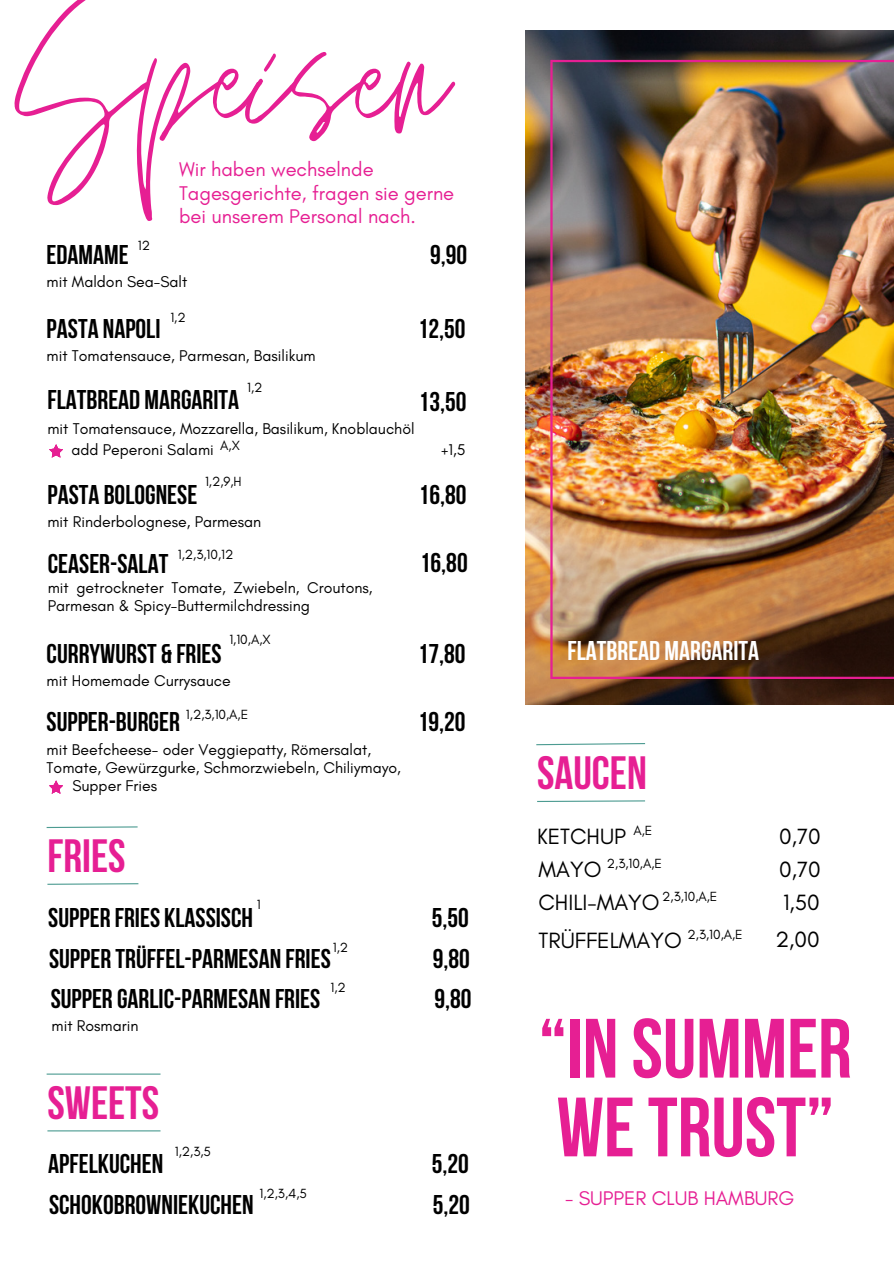
<style>
.page{position:relative;width:894px;height:1264px;background:#fff}
.page>*{position:absolute;margin:0;border:0;box-sizing:border-box;transform-origin:0 0}
.t1{font:265.2px "Jonathan";color:#e61f93}
.t2{font:700 83.85px/78.8px "Bebas Neue";color:#e61f93}
.t3{font:700 46.5px "Bebas Neue";color:#e61f93}
.t4{font:700 27px "Bebas Neue";color:#000}
.t5{font:700 27px "Bebas Neue";color:#fff}
.t6{font:22.5px "Glacial Indifference";color:#000}
.t7{font:20.1px/23.7px "Glacial Indifference";color:#e61f93}
.t8{font:15.9px/18px "Glacial Indifference";color:#000}
.t9{font:13.5px "Glacial Indifference";color:#000}
</style>
<div class="page">
<img style="left:525px;top:30px;width:368px;height:674px">
<hr style="left:551px;top:60px;width:342px;height:2px;background:#e61f93">
<hr style="left:551px;top:676px;width:342px;height:3px;background:#e61f93">
<hr style="left:550px;top:60px;width:2px;height:619px;background:#e61f93">
<svg style="left:46px;top:826px;width:92px;height:2px"></svg>
<svg style="left:47px;top:883px;width:92px;height:2px"></svg>
<svg style="left:536px;top:743px;width:110px;height:2px"></svg>
<svg style="left:537px;top:800px;width:108px;height:2px"></svg>
<svg style="left:49px;top:780px;width:14px;height:13px"></svg>
<hr style="left:47px;top:1073px;width:113px;height:1px;background:#4c9b91">
<hr style="left:47px;top:1130px;width:113px;height:1px;background:#4c9b91">
<svg style="left:49px;top:444px;width:14px;height:13px"></svg>
<h1 class="t1" style="left:15px;top:-70px;width:435px">Speisen</h1>
<h5 class="t7" style="left:179px;top:157px;width:277px">Wir haben wechselnde<br>Tagesgerichte, fragen sie gerne bei unserem Personal nach.</h5>
<p class="t9" style="left:138px;top:237px;width:14px">12</p>
<h5 class="t4" style="left:47px;top:244px;width:84px">EDAMAME</h5>
<h5 class="t4" style="left:430px;top:244px;width:39px">9,90</h5>
<h5 class="t8" style="left:47px;top:273px;width:142px">mit Maldon Sea-Salt</h5>
<h5 class="t9" style="left:170px;top:310px;width:17px">1,2</h5>
<h4 class="t4" style="left:47px;top:318px;width:115px">PASTA NAPOLI</h4>
<h5 class="t4" style="left:417px;top:318px;width:49px">12,50</h5>
<p class="t8" style="left:47px;top:346px;width:270px">mit Tomatensauce, Parmesan, Basilikum</p>
<p class="t9" style="left:247px;top:379px;width:17px">1,2</p>
<p class="t4" style="left:47px;top:389px;width:193px">FLATBREAD MARGARITA</p>
<p class="t4" style="left:418px;top:390px;width:49px">13,50</p>
<h5 class="t8" style="left:47px;top:419px;width:368px">mit Tomatensauce, Mozzarella, Basilikum, Knoblauchöl</h5>
<h6 class="t9" style="left:220px;top:437px;width:21px">A,X</h6>
<p class="t8" style="left:71px;top:440px;width:144px">add Peperoni Salami</p>
<p class="t8" style="left:441px;top:440px;width:26px">+1,5</p>
<h5 class="t9" style="left:205px;top:473px;width:38px">1,2,9,H</h5>
<p class="t8" style="left:47px;top:512px;width:215px">mit Rinderbolognese, Parmesan</p>
<p class="t4" style="left:47px;top:483px;width:151px">PASTA BOLOGNESE</p>
<h5 class="t4" style="left:418px;top:483px;width:49px">16,80</h5>
<h6 class="t9" style="left:178px;top:546px;width:57px">1,2,3,10,12</h6>
<p class="t8" style="left:48px;top:579px;width:326px">mit getrockneter Tomate, Zwiebeln, Croutons,<br>Parmesan &amp; Spicy-Buttermilchdressing</p>
<p class="t4" style="left:48px;top:552px;width:122px">CEASER-SALAT</p>
<p class="t4" style="left:420px;top:551px;width:49px">16,80</p>
<h5 class="t9" style="left:229px;top:631px;width:43px">1,10,A,X</h5>
<p class="t8" style="left:47px;top:671px;width:186px">mit Homemade Currysauce</p>
<p class="t4" style="left:47px;top:642px;width:176px">CURRYWURST &amp; FRIES</p>
<h5 class="t4" style="left:417px;top:642px;width:49px">17,80</h5>
<p class="t9" style="left:186px;top:706px;width:64px">1,2,3,10,A,E</p>
<p class="t4" style="left:47px;top:711px;width:135px">SUPPER-BURGER</p>
<p class="t4" style="left:417px;top:711px;width:49px">19,20</p>
<h3 class="t8" style="left:47px;top:740px;width:356px">mit Beefcheese- oder Veggiepatty, Römersalat,<br>Tomate, Gewürzgurke, Schmorzwiebeln, Chiliymayo,</h3>
<h3 class="t8" style="left:72px;top:776px;width:86px">Supper Fries</h3>
<p class="t3" style="left:47px;top:837px;width:80px">FRIES</p>
<p class="t9" style="left:257px;top:895px;width:5px">1</p>
<p class="t4" style="left:48px;top:906px;width:206px">SUPPER FRIES KLASSISCH</p>
<p class="t4" style="left:431px;top:906px;width:39px">5,50</p>
<h5 class="t4" style="left:49px;top:947px;width:283px">SUPPER TRÜFFEL-PARMESAN FRIES</h5>
<h5 class="t4" style="left:432px;top:947px;width:39px">9,80</h5>
<p class="t9" style="left:333px;top:939px;width:17px">1,2</p>
<h6 class="t9" style="left:330px;top:979px;width:17px">1,2</h6>
<p class="t4" style="left:51px;top:988px;width:271px">SUPPER GARLIC-PARMESAN FRIES</p>
<p class="t4" style="left:434px;top:988px;width:39px">9,80</p>
<p class="t8" style="left:52px;top:1016px;width:88px">mit Rosmarin</p>
<h3 class="t3" style="left:47px;top:1083px;width:113px">SWEETS</h3>
<p class="t4" style="left:48px;top:1153px;width:116px">APFELKUCHEN</p>
<h5 class="t4" style="left:431px;top:1153px;width:39px">5,20</h5>
<h5 class="t4" style="left:49px;top:1193px;width:206px">SCHOKOBROWNIEKUCHEN</h5>
<p class="t4" style="left:432px;top:1193px;width:39px">5,20</p>
<h6 class="t9" style="left:175px;top:1143px;width:38px">1,2,3,5</h6>
<p class="t9" style="left:259px;top:1185px;width:49px">1,2,3,4,5</p>
<h5 class="t5" style="left:567px;top:640px;width:193px">FLATBREAD MARGARITA</h5>
<p class="t3" style="left:537px;top:754px;width:111px">SAUCEN</p>
<p class="t9" style="left:633px;top:822px;width:20px">A,E</p>
<h5 class="t9" style="left:606px;top:855px;width:57px">2,3,10,A,E</h5>
<p class="t6" style="left:537px;top:823px;width:90px">KETCHUP</p>
<h5 class="t6" style="left:538px;top:855px;width:64px">MAYO</h5>
<h5 class="t6" style="left:538px;top:888px;width:123px">CHILI-MAYO</h5>
<p class="t6" style="left:538px;top:926px;width:145px">TRÜFFELMAYO</p>
<h5 class="t9" style="left:662px;top:887px;width:57px">2,3,10,A,E</h5>
<p class="t9" style="left:687px;top:926px;width:57px">2,3,10,A,E</p>
<p class="t6" style="left:779px;top:823px;width:43px">0,70</p>
<h5 class="t6" style="left:779px;top:855px;width:43px">0,70</h5>
<h5 class="t6" style="left:782px;top:888px;width:38px">1,50</h5>
<p class="t6" style="left:775px;top:925px;width:46px">2,00</p>
<h5 class="t2" style="left:538px;top:1017px;width:314px">“IN SUMMER<br>WETRUST”</h5>
<h5 class="t7" style="left:565px;top:1186px;width:231px">- SUPPER CLUB HAMBURG</h5>
</div>
